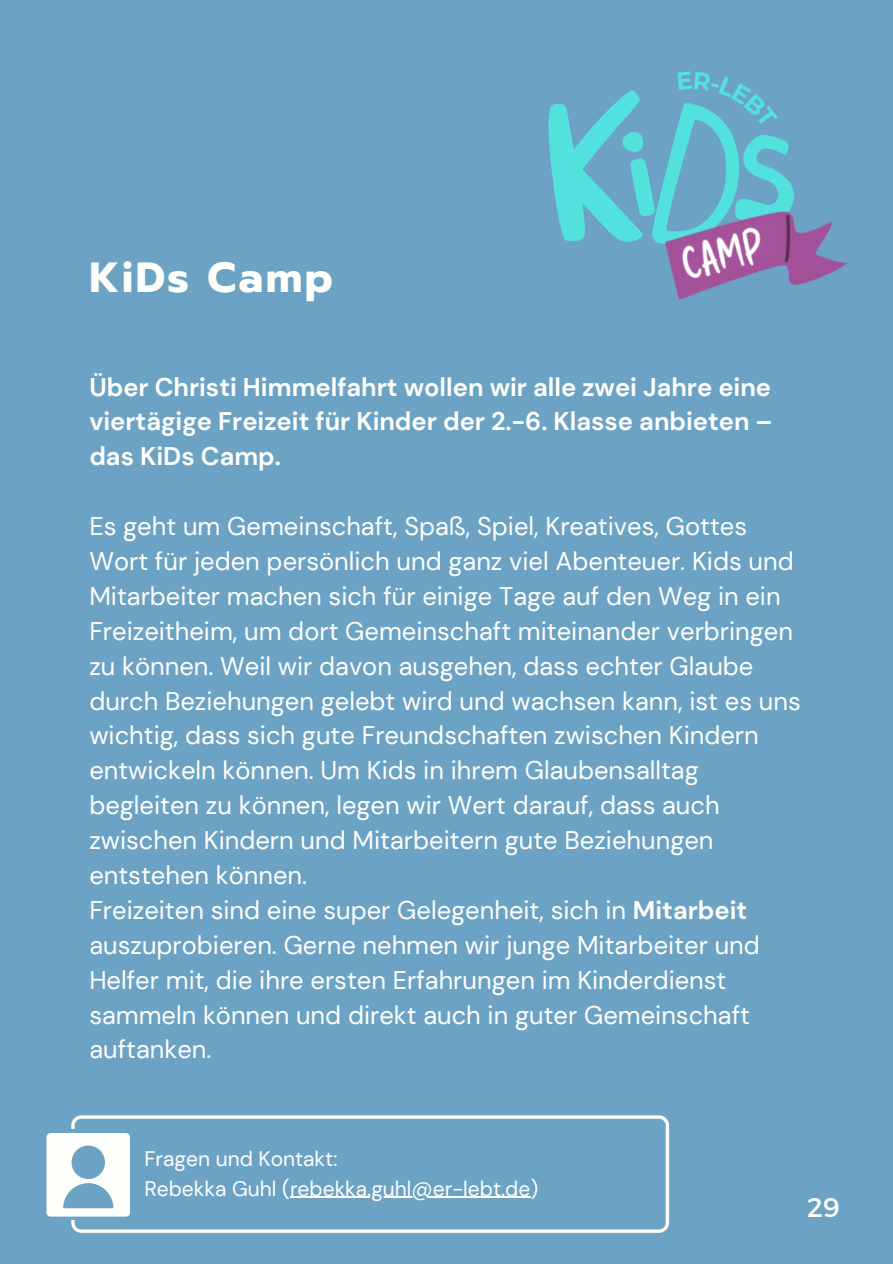
<style>
.page{position:relative;width:893px;height:1264px;background:#fff}
.page>*{position:absolute;margin:0;border:0;box-sizing:border-box;transform-origin:0 0}
.t1{font:700 42px "Prompt";letter-spacing:.055em;color:#fefefb}
.t2{font:27px "Montserrat";color:#fefefb}
.t3{font:25.5px/34.8px "DM Sans";color:#fefefb}
.t4{font:700 25.5px/34.8px "DM Sans";color:#fefefb;text-align:justify}
.t5{font:21px/29.2px "DM Sans";color:#fefefb}
.s1{font-weight:700}
</style>
<div class="page">
<div style="left:0;top:0;width:892px;height:1263px;background:#6ca3c4"></div>
<svg style="left:71px;top:1115px;width:598px;height:117px"></svg>
<div style="left:61px;top:1129px;width:28px;height:91px;background:linear-gradient(to right,#6ca3c4,#6ca3c4)"></div>
<svg style="left:46px;top:1132px;width:84px;height:84px"></svg>
<hr style="left:290px;top:1196px;width:240px;height:1px;background:#fefefb">
<img style="left:674px;top:221px;width:173px;height:79px">
<svg style="left:548px;top:90px;width:247px;height:191px"></svg>
<h1 class="t1" style="left:89px;top:246px;width:245px">KiDs Camp</h1>
<p class="t4" style="left:89px;top:369px;width:684px">Über Christi Himmelfahrt wollen wir alle zwei Jahre eine viertägige Freizeit für Kinder der 2.-6. Klasse anbieten – das KiDs Camp.</p>
<p class="t3" style="left:89px;top:509px;width:713px">Es geht um Gemeinschaft, Spaß, Spiel, Kreatives, Gottes Wort für jeden persönlich und ganz viel Abenteuer. Kids und Mitarbeiter machen sich für einige Tage auf den Weg in ein Freizeitheim, um dort Gemeinschaft miteinander verbringen zu können. Weil wir davon ausgehen, dass echter Glaube durch Beziehungen gelebt wird und wachsen kann, ist es uns wichtig, dass sich gute Freundschaften zwischen Kindern entwickeln können. Um Kids in ihrem Glaubensalltag begleiten zu können, legen wir Wert darauf, dass auch zwischen Kindern und Mitarbeitern gute Beziehungen entstehen können.<br>Freizeiten sind eine super Gelegenheit, sich in <span class="s1">Mitarbeit </span>auszuprobieren. Gerne nehmen wir junge Mitarbeiter und Helfer mit, die ihre ersten Erfahrungen im Kinderdienst sammeln können und direkt auch in guter Gemeinschaft auftanken.</p>
<p class="t5" style="left:144px;top:1144px;width:395px">Fragen und Kontakt:<br>Rebekka Guhl (rebekka.guhl@er-lebt.de)</p>
<p class="t2" style="left:807px;top:1190px;width:34px">29</p>
</div>
